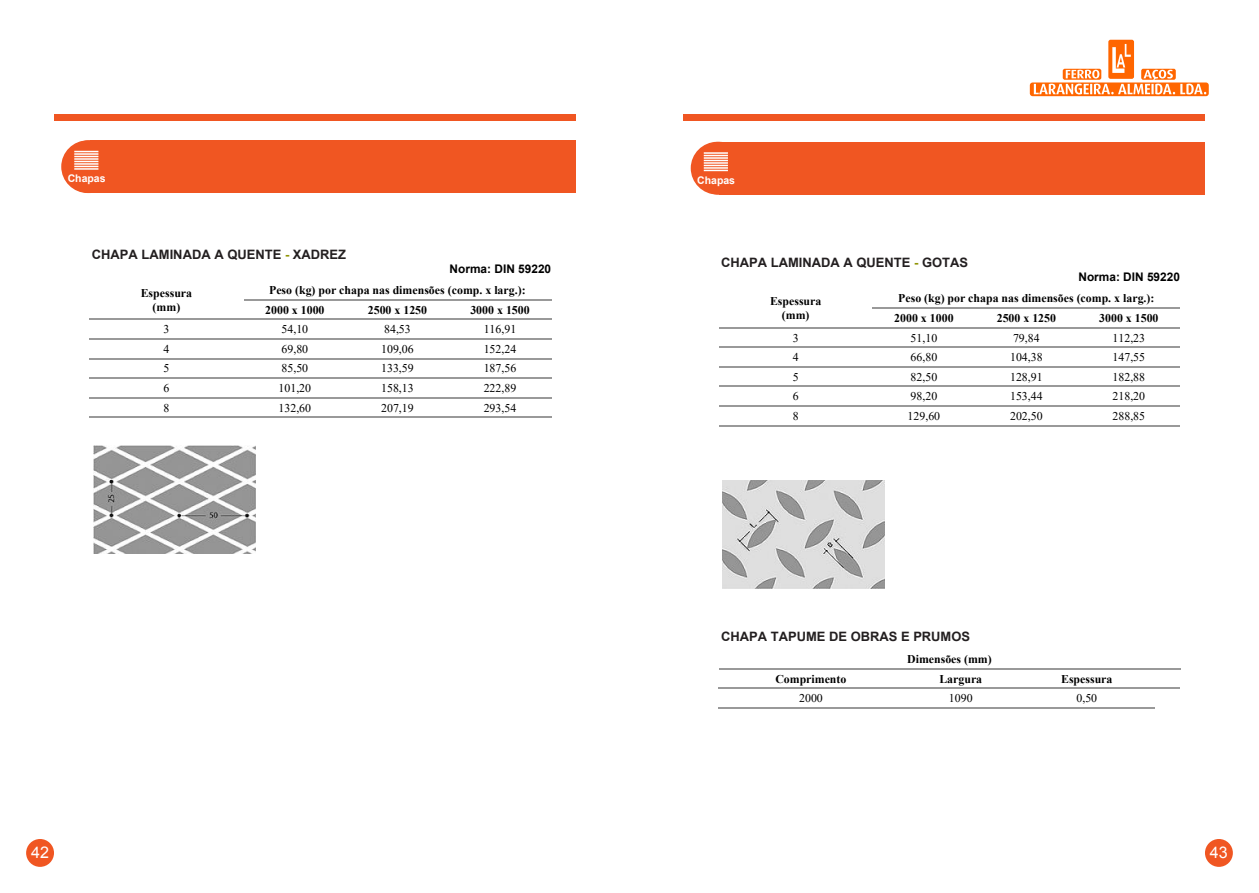
<style>
.page{position:relative;width:1259px;height:893px;background:#fff}
.page>*{position:absolute;margin:0;border:0;box-sizing:border-box;transform-origin:0 0}
.t1{font:16.05px "Arial";color:#fff}
.t2{font:700 12.9px "Arial";color:#231f20}
.t3{font:700 11.85px/13.6px "Times New Roman";color:#000;text-align:center}
.t4{font:11.85px "Times New Roman";color:#000}
.t5{font:700 11.85px "Arial";color:#000}
.t6{font:700 10.5px "Arial";color:#fff}
.s1{color:#8f9302}
</style>
<div class="page">
<div style="left:1205px;top:839px;width:27px;height:28px;background:#f05622;border-radius:50%"></div>
<div style="left:26px;top:839px;width:28px;height:28px;background:#f05622;border-radius:50%"></div>
<svg style="left:1029px;top:39px;width:180px;height:58px"></svg>
<div style="left:54px;top:114px;width:521px;height:7px;background:#f05622"></div>
<div style="left:683px;top:114px;width:522px;height:7px;background:#f05622"></div>
<hr style="left:244px;top:299px;width:307px;height:1px;background:#999">
<hr style="left:89px;top:319px;width:155px;height:1px;background:#999">
<hr style="left:244px;top:319px;width:102px;height:1px;background:#999">
<hr style="left:346px;top:319px;width:103px;height:1px;background:#999">
<hr style="left:449px;top:319px;width:102px;height:1px;background:#999">
<hr style="left:89px;top:338px;width:155px;height:1px;background:#999">
<hr style="left:244px;top:338px;width:102px;height:1px;background:#999">
<hr style="left:346px;top:338px;width:103px;height:1px;background:#999">
<hr style="left:449px;top:338px;width:102px;height:1px;background:#999">
<hr style="left:89px;top:358px;width:155px;height:1px;background:#999">
<hr style="left:244px;top:358px;width:102px;height:1px;background:#999">
<hr style="left:346px;top:358px;width:103px;height:1px;background:#999">
<hr style="left:449px;top:358px;width:102px;height:1px;background:#999">
<hr style="left:89px;top:378px;width:155px;height:1px;background:#999">
<hr style="left:244px;top:378px;width:102px;height:1px;background:#999">
<hr style="left:346px;top:378px;width:103px;height:1px;background:#999">
<hr style="left:449px;top:378px;width:102px;height:1px;background:#999">
<hr style="left:89px;top:397px;width:155px;height:1px;background:#999">
<hr style="left:244px;top:397px;width:102px;height:1px;background:#999">
<hr style="left:346px;top:397px;width:103px;height:1px;background:#999">
<hr style="left:449px;top:397px;width:102px;height:1px;background:#999">
<hr style="left:89px;top:417px;width:155px;height:1px;background:#999">
<hr style="left:244px;top:417px;width:102px;height:1px;background:#999">
<hr style="left:346px;top:417px;width:103px;height:1px;background:#999">
<hr style="left:449px;top:417px;width:102px;height:1px;background:#999">
<img style="left:94px;top:445px;width:162px;height:108px">
<hr style="left:872px;top:308px;width:308px;height:1px;background:#999">
<hr style="left:719px;top:327px;width:153px;height:1px;background:#999">
<hr style="left:872px;top:327px;width:103px;height:1px;background:#999">
<hr style="left:975px;top:327px;width:102px;height:1px;background:#999">
<hr style="left:1077px;top:327px;width:103px;height:1px;background:#999">
<hr style="left:719px;top:347px;width:153px;height:1px;background:#999">
<hr style="left:872px;top:347px;width:103px;height:1px;background:#999">
<hr style="left:975px;top:347px;width:102px;height:1px;background:#999">
<hr style="left:1077px;top:347px;width:103px;height:1px;background:#999">
<hr style="left:719px;top:366px;width:153px;height:1px;background:#999">
<hr style="left:872px;top:366px;width:103px;height:1px;background:#999">
<hr style="left:975px;top:366px;width:102px;height:1px;background:#999">
<hr style="left:1077px;top:366px;width:103px;height:1px;background:#999">
<hr style="left:719px;top:386px;width:153px;height:1px;background:#999">
<hr style="left:872px;top:386px;width:103px;height:1px;background:#999">
<hr style="left:975px;top:386px;width:102px;height:1px;background:#999">
<hr style="left:1077px;top:386px;width:103px;height:1px;background:#999">
<hr style="left:719px;top:405px;width:153px;height:1px;background:#999">
<hr style="left:872px;top:405px;width:103px;height:1px;background:#999">
<hr style="left:975px;top:405px;width:102px;height:1px;background:#999">
<hr style="left:1077px;top:405px;width:103px;height:1px;background:#999">
<hr style="left:719px;top:425px;width:153px;height:1px;background:#999">
<hr style="left:872px;top:425px;width:103px;height:1px;background:#999">
<hr style="left:975px;top:425px;width:102px;height:1px;background:#999">
<hr style="left:1077px;top:425px;width:103px;height:1px;background:#999">
<hr style="left:719px;top:668px;width:461px;height:1px;background:#999">
<hr style="left:719px;top:688px;width:184px;height:1px;background:#999">
<hr style="left:903px;top:688px;width:115px;height:1px;background:#999">
<hr style="left:1018px;top:688px;width:137px;height:1px;background:#999">
<svg style="left:1155px;top:688px;width:25px;height:1px"></svg>
<hr style="left:719px;top:707px;width:184px;height:1px;background:#999">
<hr style="left:903px;top:707px;width:115px;height:1px;background:#999">
<hr style="left:1018px;top:707px;width:137px;height:1px;background:#999">
<img style="left:723px;top:481px;width:161px;height:108px">
<div style="left:90px;top:140px;width:485px;height:53px;background:#f05622"></div>
<div style="left:61px;top:140px;width:53px;height:53px;background:#f05622;border-radius:50%"></div>
<svg style="left:74px;top:151px;width:24px;height:16px"></svg>
<hr style="left:74px;top:153px;width:24px;height:2px;background:#fff">
<hr style="left:74px;top:163px;width:24px;height:2px;background:#fff">
<hr style="left:74px;top:158px;width:24px;height:2px;background:#fff">
<hr style="left:74px;top:168px;width:24px;height:2px;background:#fff">
<div style="left:719px;top:142px;width:486px;height:53px;background:#f05622"></div>
<div style="left:691px;top:142px;width:53px;height:53px;background:#f05622;border-radius:50%"></div>
<hr style="left:704px;top:152px;width:24px;height:2px;background:#fff">
<svg style="left:704px;top:155px;width:24px;height:16px"></svg>
<p class="t6" style="left:68px;top:172px;width:39px">Chapas</p>
<p class="t6" style="left:697px;top:173px;width:39px">Chapas</p>
<p class="t2" style="left:92px;top:245px;width:256px">CHAPA LAMINADA A QUENTE <span class="s1">-</span> XADREZ</p>
<p class="t5" style="left:450px;top:260px;width:103px">Norma: DIN 59220</p>
<p class="t2" style="left:721px;top:253px;width:248px">CHAPA LAMINADA A QUENTE <span class="s1">-</span> GOTAS</p>
<p class="t5" style="left:1078px;top:269px;width:103px">Norma: DIN 59220</p>
<p class="t3" style="left:141px;top:286px;width:53px">Espessura (mm)</p>
<p class="t3" style="left:265px;top:280px;width:262px;line-height:19.5px;text-align:left;text-indent:4px">Peso (kg) por chapa nas dimensões (comp. x larg.):<br>2000 x 1000</p>
<p class="t3" style="left:368px;top:302px;width:61px">2500 x 1250</p>
<p class="t3" style="left:470px;top:302px;width:61px">3000 x 1500</p>
<p class="t4" style="left:164px;top:321px;width:7px">3</p>
<p class="t4" style="left:281px;top:321px;width:28px">54,10</p>
<p class="t4" style="left:384px;top:321px;width:28px">84,53</p>
<p class="t4" style="left:484px;top:321px;width:34px">116,91</p>
<p class="t4" style="left:164px;top:340px;width:7px">4</p>
<p class="t4" style="left:281px;top:340px;width:28px">69,80</p>
<p class="t4" style="left:381px;top:340px;width:34px">109,06</p>
<p class="t4" style="left:484px;top:340px;width:34px">152,24</p>
<p class="t4" style="left:164px;top:360px;width:7px">5</p>
<p class="t4" style="left:281px;top:360px;width:28px">85,50</p>
<p class="t4" style="left:381px;top:360px;width:34px">133,59</p>
<p class="t4" style="left:484px;top:360px;width:34px">187,56</p>
<p class="t4" style="left:164px;top:380px;width:7px">6</p>
<p class="t4" style="left:278px;top:380px;width:34px">101,20</p>
<p class="t4" style="left:381px;top:380px;width:34px">158,13</p>
<p class="t4" style="left:484px;top:380px;width:34px">222,89</p>
<p class="t4" style="left:164px;top:399px;width:7px">8</p>
<p class="t4" style="left:278px;top:399px;width:34px">132,60</p>
<p class="t4" style="left:381px;top:399px;width:34px">207,19</p>
<p class="t4" style="left:484px;top:399px;width:34px">293,54</p>
<p class="t3" style="left:770px;top:294px;width:53px">Espessura (mm)</p>
<p class="t3" style="left:894px;top:288px;width:262px;line-height:19.5px;text-align:left;text-indent:4px">Peso (kg) por chapa nas dimensões (comp. x larg.):<br>2000 x 1000</p>
<p class="t3" style="left:996px;top:311px;width:61px">2500 x 1250</p>
<p class="t3" style="left:1099px;top:311px;width:61px">3000 x 1500</p>
<p class="t4" style="left:793px;top:329px;width:7px">3</p>
<p class="t4" style="left:910px;top:329px;width:28px">51,10</p>
<p class="t4" style="left:1013px;top:329px;width:28px">79,84</p>
<p class="t4" style="left:1112px;top:329px;width:34px">112,23</p>
<p class="t4" style="left:793px;top:349px;width:7px">4</p>
<p class="t4" style="left:910px;top:349px;width:28px">66,80</p>
<p class="t4" style="left:1010px;top:349px;width:34px">104,38</p>
<p class="t4" style="left:1112px;top:349px;width:34px">147,55</p>
<p class="t4" style="left:793px;top:368px;width:7px">5</p>
<p class="t4" style="left:910px;top:368px;width:28px">82,50</p>
<p class="t4" style="left:1010px;top:368px;width:34px">128,91</p>
<p class="t4" style="left:1112px;top:368px;width:34px">182,88</p>
<p class="t4" style="left:793px;top:388px;width:7px">6</p>
<p class="t4" style="left:910px;top:388px;width:28px">98,20</p>
<p class="t4" style="left:1010px;top:388px;width:34px">153,44</p>
<p class="t4" style="left:1112px;top:388px;width:34px">218,20</p>
<p class="t4" style="left:793px;top:408px;width:7px">8</p>
<p class="t4" style="left:907px;top:408px;width:34px">129,60</p>
<p class="t4" style="left:1010px;top:408px;width:34px">202,50</p>
<p class="t4" style="left:1112px;top:408px;width:34px">288,85</p>
<p class="t2" style="left:721px;top:628px;width:250px">CHAPA TAPUME DE OBRAS E PRUMOS</p>
<p class="t3" style="left:907px;top:652px;width:86px">Dimensões (mm)</p>
<p class="t3" style="left:775px;top:671px;width:73px">Comprimento</p>
<p class="t3" style="left:939px;top:671px;width:44px">Largura</p>
<p class="t3" style="left:1061px;top:671px;width:53px">Espessura</p>
<p class="t4" style="left:799px;top:690px;width:25px">2000</p>
<p class="t4" style="left:949px;top:690px;width:25px">1090</p>
<p class="t4" style="left:1076px;top:690px;width:22px">0,50</p>
<h1 class="t1" style="left:31px;top:842px;width:19px">42</h1>
<h1 class="t1" style="left:1210px;top:842px;width:19px">43</h1>
</div>
